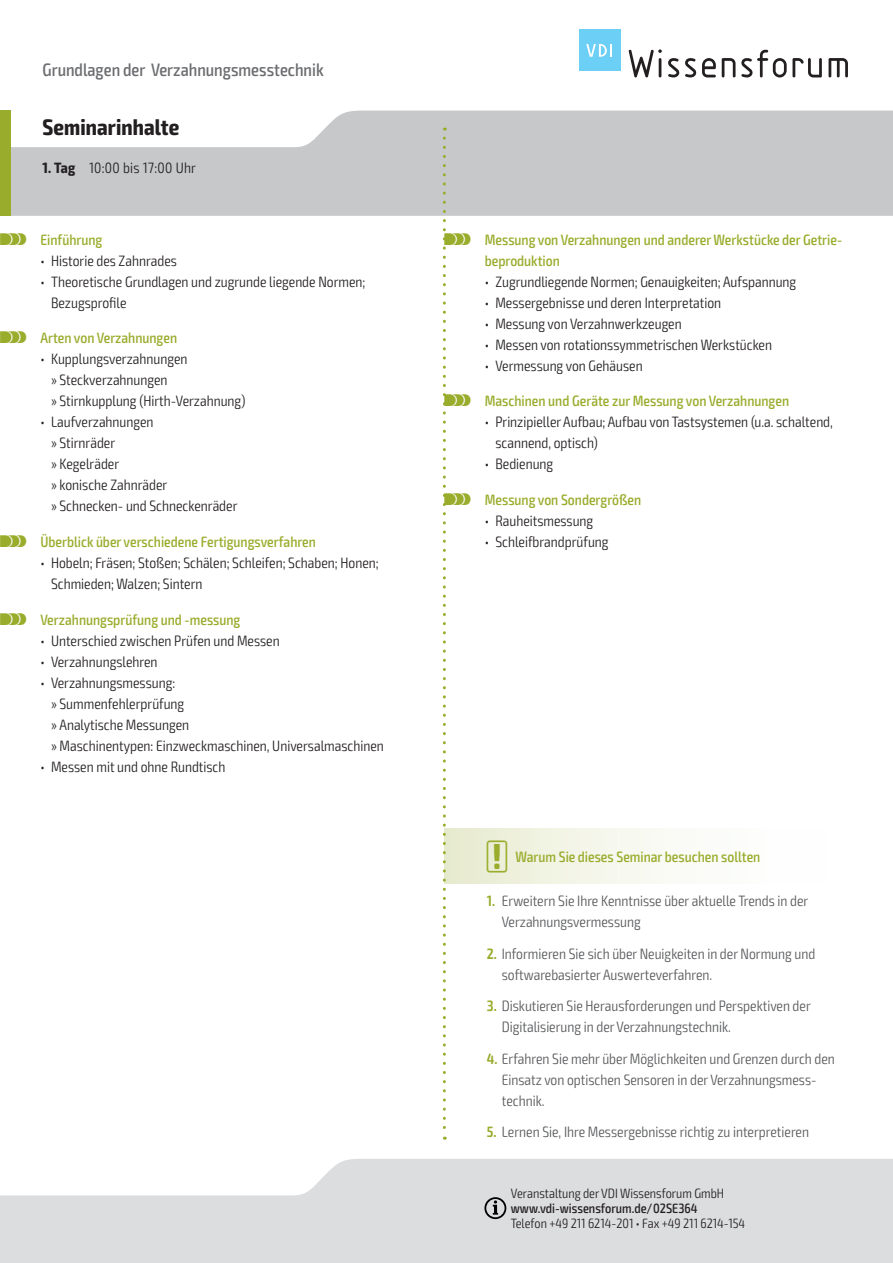
<style>
.page{position:relative;width:893px;height:1263px;background:#fff}
.page>*{position:absolute;margin:0;border:0;box-sizing:border-box;transform-origin:0 0}
.t1{font:700 condensed 22.5px "Exo 2";letter-spacing:.005em;color:#231f20}
.t2{font:500 condensed 18px "Exo 2";color:#6c6d70}
.t3{font:300 condensed 15px/21px "Exo 2";color:#231f20}
.t4{font:300 condensed 15px/21px "Exo 2";color:#57585a}
.t5{font:500 condensed 15px/21px "Exo 2";color:#9aac2c}
.t6{font:300 condensed 15px "Exo 2";letter-spacing:.02em;color:#231f20}
.t7{font:300 condensed 13.5px "Exo 2";color:#231f20}
.t8{font:500 condensed 13.5px "Exo 2";color:#231f20}
.s1{font-weight:700}
.s2{font-family:"VDI Iconset S4 A Regular";font-weight:400;font-stretch:normal}
.s3{font-weight:600;color:#9aac2c}
</style>
<div class="page">
<svg style="left:0;top:1159px;width:893px;height:104px;background:#e0e1e3"></svg>
<svg style="left:11px;top:111px;width:882px;height:105px;background:#cdced0"></svg>
<div style="left:0;top:111px;width:11px;height:105px;background:#9aac2c"></div>
<svg style="left:484px;top:1197px;width:22px;height:22px"></svg>
<svg style="left:629px;top:49px;width:33px;height:28px"></svg>
<svg style="left:668px;top:58px;width:11px;height:19px"></svg>
<svg style="left:685px;top:58px;width:11px;height:19px"></svg>
<svg style="left:702px;top:58px;width:14px;height:19px"></svg>
<svg style="left:722px;top:58px;width:13px;height:19px"></svg>
<svg style="left:741px;top:50px;width:81px;height:27px"></svg>
<svg style="left:828px;top:58px;width:20px;height:19px"></svg>
<div style="left:579px;top:30px;width:41px;height:41px;background:#6bcff6"></div>
<svg style="left:586px;top:44px;width:26px;height:13px"></svg>
<div style="left:444px;top:828px;width:406px;height:55px;background:linear-gradient(to right,#eaedd5,#fff)"></div>
<svg style="left:443px;top:138px;width:3px;height:1002px"></svg>
<p class="t2" style="left:43px;top:59px;width:283px">Grundlagen der Verzahnungsmesstechnik</p>
<h1 class="t1" style="left:43px;top:113px;width:138px">Seminarinhalte</h1>
<p class="t6" style="left:43px;top:159px;width:155px"><span class="s1">1. Tag</span> 10:00 bis 17:00 Uhr</p>
<p class="t5" style="left:0;top:229px;width:104px"><span class="s2">S</span> Einführung</p>
<p class="t3" style="left:40px;top:250px;width:138px">• Historie des Zahnrades</p>
<p class="t3" style="left:51px;top:271px;width:316px;text-indent:-11px">• Theoretische Grundlagen und zugrunde liegende Normen;<br>Bezugsprofile</p>
<p class="t5" style="left:0;top:328px;width:179px"><span class="s2">S</span> Arten von Verzahnungen</p>
<p class="t3" style="left:51px;top:349px;width:196px;text-indent:-11px">• Kupplungsverzahnungen<br>» Steckverzahnungen<br>» Stirnkupplung (Hirth-Verzahnung)</p>
<p class="t3" style="left:51px;top:412px;width:188px;text-indent:-11px">• Laufverzahnungen<br>» Stirnräder<br>» Kegelräder<br>» konische Zahnräder<br>» Schnecken- und Schneckenräder</p>
<p class="t5" style="left:0;top:532px;width:317px"><span class="s2">S</span> Überblick über verschiedene Fertigungsverfahren</p>
<p class="t3" style="left:51px;top:553px;width:329px;text-indent:-11px">• Hobeln; Fräsen; Stoßen; Schälen; Schleifen; Schaben; Honen;<br>Schmieden; Walzen; Sintern</p>
<p class="t5" style="left:0;top:610px;width:242px"><span class="s2">S</span> Verzahnungsprüfung und -messung</p>
<p class="t3" style="left:40px;top:631px;width:241px">• Unterschied zwischen Prüfen und Messen</p>
<p class="t3" style="left:40px;top:652px;width:119px">• Verzahnungslehren</p>
<p class="t3" style="left:51px;top:673px;width:334px;text-indent:-11px">• Verzahnungsmessung:<br>» Summenfehlerprüfung<br>» Analytische Messungen<br>» Maschinentypen: Einzweckmaschinen, Universalmaschinen</p>
<p class="t3" style="left:40px;top:757px;width:187px">• Messen mit und ohne Rundtisch</p>
<p class="t5" style="left:485px;top:229px;width:359px;text-indent:-40px"><span class="s2">S</span> Messung von Verzahnungen und anderer Werkstücke der Getrie&shy;beproduktion</p>
<p class="t3" style="left:485px;top:271px;width:313px">• Zugrundliegende Normen; Genauigkeiten; Aufspannung</p>
<p class="t3" style="left:485px;top:292px;width:238px">• Messergebnisse und deren Interpretation</p>
<p class="t3" style="left:485px;top:313px;width:199px">• Messung von Verzahnwerkzeugen</p>
<p class="t3" style="left:485px;top:334px;width:289px">• Messen von rotationssymmetrischen Werkstücken</p>
<p class="t3" style="left:485px;top:355px;width:159px">• Vermessung von Gehäusen</p>
<p class="t5" style="left:444px;top:391px;width:346px"><span class="s2">S</span> Maschinen und Geräte zur Messung von Verzahnungen</p>
<p class="t3" style="left:495px;top:412px;width:339px;text-indent:-11px">• Prinzipieller Aufbau; Aufbau von Tastsystemen (u.a. schaltend, scannend, optisch)</p>
<p class="t3" style="left:485px;top:454px;width:70px">• Bedienung</p>
<p class="t5" style="left:444px;top:490px;width:198px"><span class="s2">S</span> Messung von Sondergrößen</p>
<p class="t3" style="left:485px;top:511px;width:110px">• Rauheitsmessung</p>
<p class="t3" style="left:485px;top:532px;width:125px">• Schleifbrandprüfung</p>
<p class="t5" style="left:487px;top:846px;width:275px"><span class="s2">!</span> Warum Sie dieses Seminar besuchen sollten</p>
<p class="t4" style="left:502px;top:891px;width:308px;text-indent:-15px"><span class="s3">1.</span> Erweitern Sie Ihre Kenntnisse über aktuelle Trends in der<br>Verzahnungsvermessung</p>
<p class="t4" style="left:502px;top:943px;width:315px;text-indent:-15px"><span class="s3">2.</span> Informieren Sie sich über Neuigkeiten in der Normung und softwarebasierter Auswerteverfahren.</p>
<p class="t4" style="left:502px;top:996px;width:311px;text-indent:-15px"><span class="s3">3.</span> Diskutieren Sie Herausforderungen und Perspektiven der<br>Digitalisierung in der Verzahnungstechnik.</p>
<p class="t4" style="left:502px;top:1048px;width:335px;text-indent:-15px"><span class="s3">4.</span> Erfahren Sie mehr über Möglichkeiten und Grenzen durch den<br>Einsatz von optischen Sensoren in der Verzahnungsmess&shy;technik.</p>
<p class="t4" style="left:487px;top:1122px;width:324px"><span class="s3">5.</span> Lernen Sie, Ihre Messergebnisse richtig zu interpretieren</p>
<p class="t7" style="left:511px;top:1185px;width:215px">Veranstaltung der VDI Wissensforum GmbH</p>
<p class="t8" style="left:511px;top:1200px;width:188px">www.vdi-wissensforum.de/02SE364</p>
<p class="t7" style="left:511px;top:1215px;width:236px">Telefon +49 211 6214-201 • Fax +49 211 6214-154</p>
</div>
